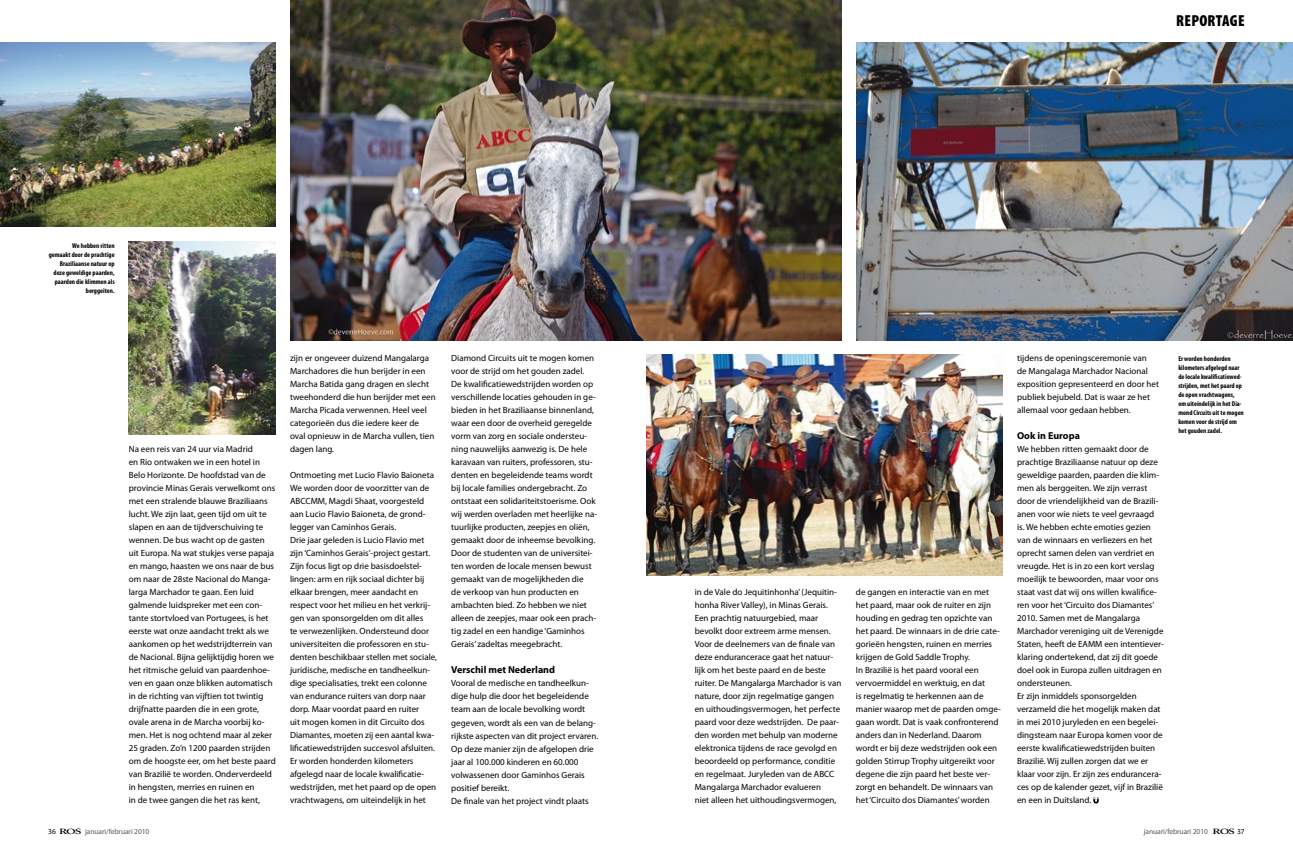
<style>
.page{position:relative;width:1293px;height:851px;background:#fff}
.page>*{position:absolute;margin:0;border:0;box-sizing:border-box;transform-origin:0 0}
.t1{font:900 condensed 16px "Myriad Pro";letter-spacing:.02em;color:#000}
.t2{font:700 10px "Myriad Pro";color:#000}
.t3{font:9px/13px "Myriad Pro";color:#000}
.t4{font:7.5px "Myriad Pro";letter-spacing:-.01em;color:#58585a}
.t5{font:700 condensed 7px/9px "Myriad Pro";color:#000;text-align:right}
.s1{color:#000}
.s2{font-family:"Adobe Caslon Pro";font-weight:600;color:#000}
</style>
<div class="page">
<svg style="left:1093px;top:797px;width:5px;height:6px"></svg>
<img style="left:129px;top:241px;width:147px;height:193px">
<img style="left:0;top:43px;width:276px;height:184px">
<img style="left:290px;top:0;width:551px;height:340px">
<img style="left:646px;top:354px;width:356px;height:221px">
<img style="left:856px;top:43px;width:437px;height:297px">
<p class="t5" style="left:49px;top:240px;width:67px">We hebben ritten gemaakt door de prachtige<br>Braziliaanse natuur op deze geweldige paarden, paarden die klimmen als berggeiten.</p>
<p class="t3" style="left:129px;top:442px;width:148px">Na een reis van 24 uur via Madrid<br>en Rio ontwaken we in een hotel in Belo Horizonte. De hoofdstad van de provincie Minas Gerais verwelkomt ons met een stralende blauwe Braziliaans lucht. We zijn laat, geen tijd om uit te slapen en aan de tijdverschuiving te wennen. De bus wacht op de gasten uit Europa. Na wat stukjes verse papaja en mango, haasten we ons naar de bus om naar de 28ste Nacional do Manga&shy;larga Marchador te gaan. Een luid galmende luidspreker met een con&shy;tante stortvloed van Portugees, is het eerste wat onze aandacht trekt als we aankomen op het wedstrijdterrein van de Nacional. Bijna gelijktijdig horen we het ritmische geluid van paardenhoe&shy;ven en gaan onze blikken automatisch in de richting van vijftien tot twintig drijfnatte paarden die in een grote, ovale arena in de Marcha voorbij ko&shy;men. Het is nog ochtend maar al zeker 25 graden. Zo’n 1200 paarden strijden om de hoogste eer, om het beste paard van Brazilië te worden. Onderverdeeld in hengsten, merries en ruinen en<br>in de twee gangen die het ras kent,</p>
<p class="t3" style="left:290px;top:351px;width:147px">zijn er ongeveer duizend Mangalarga<br>Marchadores die hun berijder in een<br>Marcha Batida gang dragen en slecht tweehonderd die hun berijder met een<br>Marcha Picada verwennen. Heel veel categorieën dus die iedere keer de oval opnieuw in de Marcha vullen, tien dagen lang.</p>
<p class="t3" style="left:290px;top:468px;width:148px">Ontmoeting met Lucio Flavio Baioneta We worden door de voorzitter van de ABCCMM, Magdi Shaat, voorgesteld aan Lucio Flavio Baioneta, de grond&shy;legger van Caminhos Gerais.<br>Drie jaar geleden is Lucio Flavio met zijn ‘Caminhos Gerais’-project gestart.<br>Zijn focus ligt op drie basisdoelstel&shy;lingen: arm en rijk sociaal dichter bij elkaar brengen, meer aandacht en respect voor het milieu en het verkrij&shy;gen van sponsorgelden om dit alles<br>te verwezenlijken. Ondersteund door universiteiten die professoren en stu&shy;denten beschikbaar stellen met sociale, juridische, medische en tandheelkun&shy;dige specialisaties, trekt een colonne van endurance ruiters van dorp naar dorp. Maar voordat paard en ruiter<br>uit mogen komen in dit Circuito dos Diamantes, moeten zij een aantal kwa&shy;lificatiewedstrijden succesvol afsluiten.<br>Er worden honderden kilometers afgelegd naar de locale kwalificatie&shy;wedstrijden, met het paard op de open vrachtwagens, om uiteindelijk in het</p>
<p class="t3" style="left:451px;top:351px;width:147px">Diamond Circuits uit te mogen komen voor de strijd om het gouden zadel.<br>De kwalificatiewedstrijden worden op verschillende locaties gehouden in ge&shy;bieden in het Braziliaanse binnenland, waar een door de overheid geregelde vorm van zorg en sociale ondersteu&shy;ning nauwelijks aanwezig is. De hele karavaan van ruiters, professoren, stu&shy;denten en begeleidende teams wordt bij locale families ondergebracht. Zo ontstaat een solidariteitstoerisme. Ook wij werden overladen met heerlijke na&shy;tuurlijke producten, zeepjes en oliën, gemaakt door de inheemse bevolking.<br>Door de studenten van de universitei&shy;ten worden de locale mensen bewust gemaakt van de mogelijkheden die<br>de verkoop van hun producten en ambachten bied. Zo hebben we niet alleen de zeepjes, maar ook een prach&shy;tig zadel en een handige ‘Gaminhos Gerais’ zadeltas meegebracht.</p>
<p class="t2" style="left:451px;top:663px;width:105px">Verschil met Nederland</p>
<p class="t3" style="left:451px;top:676px;width:149px">Vooral de medische en tandheelkun&shy;dige hulp die door het begeleidende team aan de locale bevolking wordt gegeven, wordt als een van de belang&shy;rijkste aspecten van dit project ervaren.<br>Op deze manier zijn de afgelopen drie jaar al 100.000 kinderen en 60.000 volwassenen door Gaminhos Gerais positief bereikt.<br>De finale van het project vindt plaats</p>
<h1 class="t1" style="left:1176px;top:12px;width:70px">REPORTAGE</h1>
<p class="t3" style="left:694px;top:585px;width:148px">in de Vale do Jequitinhonha’ (Jequitin&shy;honha River Valley), in Minas Gerais.<br>Een prachtig natuurgebied, maar bevolkt door extreem arme mensen.<br>Voor de deelnemers van de finale van deze endurancerace gaat het natuur&shy;lijk om het beste paard en de beste ruiter. De Mangalarga Marchador is van nature, door zijn regelmatige gangen en uithoudingsvermogen, het perfecte paard voor deze wedstrijden. De paar&shy;den worden met behulp van moderne elektronica tijdens de race gevolgd en beoordeeld op performance, conditie en regelmaat. Juryleden van de ABCC Mangalarga Marchador evalueren<br>niet alleen het uithoudingsvermogen,</p>
<p class="t3" style="left:856px;top:585px;width:146px">de gangen en interactie van en met het paard, maar ook de ruiter en zijn houding en gedrag ten opzichte van het paard. De winnaars in de drie cate&shy;gorieën hengsten, ruinen en merries krijgen de Gold Saddle Trophy.<br>In Brazilië is het paard vooral een vervoermiddel en werktuig, en dat<br>is regelmatig te herkennen aan de manier waarop met de paarden omge&shy;gaan wordt. Dat is vaak confronterend anders dan in Nederland. Daarom wordt er bij deze wedstrijden ook een golden Stirrup Trophy uitgereikt voor degene die zijn paard het beste ver&shy;zorgt en behandelt. De winnaars van het ‘Circuito dos Diamantes’ worden</p>
<p class="t3" style="left:1017px;top:351px;width:143px">tijdens de openingsceremonie van<br>de Mangalaga Marchador Nacional exposition gepresenteerd en door het publiek bejubeld. Dat is waar ze het allemaal voor gedaan hebben.</p>
<p class="t2" style="left:1017px;top:429px;width:64px">Ook in Europa</p>
<p class="t3" style="left:1017px;top:442px;width:148px">We hebben ritten gemaakt door de prachtige Braziliaanse natuur op deze geweldige paarden, paarden die klim&shy;men als berggeiten. We zijn verrast door de vriendelijkheid van de Brazili&shy;anen voor wie niets te veel gevraagd is. We hebben echte emoties gezien van de winnaars en verliezers en het oprecht samen delen van verdriet en vreugde. Het is in zo een kort verslag moeilijk te bewoorden, maar voor ons staat vast dat wij ons willen kwalifice&shy;ren voor het ‘Circuito dos Diamantes’ 2010. Samen met de Mangalarga Marchador vereniging uit de Verenigde Staten, heeft de EAMM een intentiever&shy;klaring ondertekend, dat zij dit goede doel ook in Europa zullen uitdragen en ondersteunen.<br>Er zijn inmiddels sponsorgelden verzameld die het mogelijk maken dat in mei 2010 juryleden en een begelei&shy;dingsteam naar Europa komen voor de eerste kwalificatiewedstrijden buiten Brazilië. Wij zullen zorgen dat we er klaar voor zijn. Er zijn zes endurancera&shy;ces op de kalender gezet, vijf in Brazilië en een in Duitsland.</p>
<p class="t5" style="left:1178px;top:354px;width:67px;text-align:left">Er worden honderden kilometers afgelegd naar de locale kwalificatiewed&shy;strijden, met het paard op de open vrachtwagens, om uiteindelijk in het Dia&shy;mond Circuits uit te mogen komen voor de strijd om het gouden zadel.</p>
<p class="t4" style="left:48px;top:826px;width:103px"><span class="s1">36</span> <span class="s2">ROS</span> januari/februari 2010</p>
<p class="t4" style="left:1143px;top:826px;width:102px">januari/februari 2010 <span class="s2">ROS</span> <span class="s1">37</span></p>
</div>
